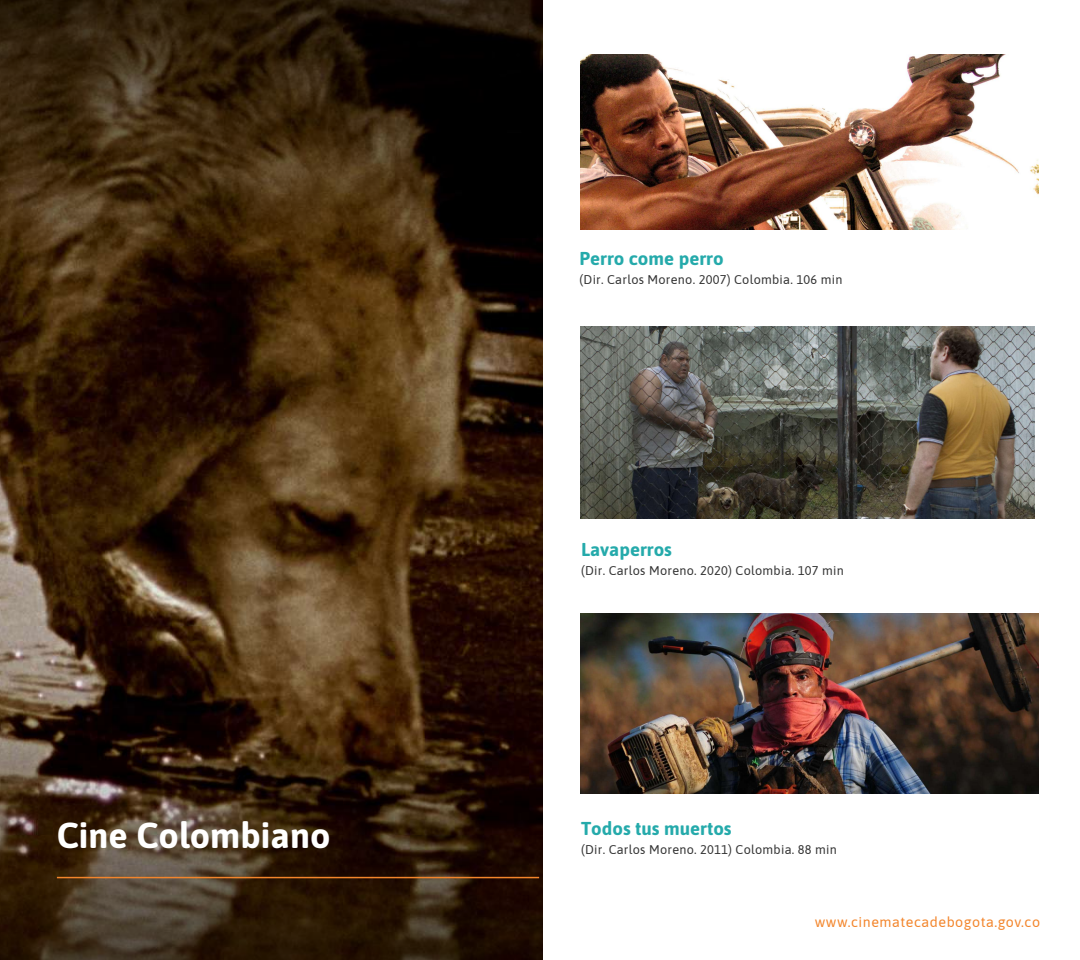
<style>
.page{position:relative;width:1080px;height:960px;background:#fff}
.page>*{position:absolute;margin:0;border:0;box-sizing:border-box;transform-origin:0 0}
.t1{font:700 35.85px "Asap";color:#fff}
.t2{font:700 18.6px "Asap";color:#25aaab}
.t3{font:14.2px "Asap";letter-spacing:.04em;color:#f3852b}
.t4{font:12.65px "Asap";letter-spacing:.02em;color:#333}
</style>
<div class="page">
<img style="left:0;top:285px;width:502px;height:438px">
<svg style="left:0;top:723px;width:502px;height:181px;background:#372414"></svg>
<svg style="left:0;top:56px;width:502px;height:229px;background:#36230c"></svg>
<hr style="left:57px;top:877px;width:482px;height:1px;background:#f3852b">
<img style="left:582px;top:326px;width:452px;height:192px">
<img style="left:582px;top:613px;width:456px;height:181px">
<img style="left:582px;top:56px;width:456px;height:173px">
<svg style="left:3px;top:56px;width:40px;height:848px;background:#533e28"></svg>
<svg style="left:502px;top:56px;width:40px;height:848px;background:#190a03"></svg>
<svg style="left:0;top:0;width:543px;height:56px;background:#231608"></svg>
<svg style="left:0;top:904px;width:543px;height:56px;background:#30200f"></svg>
<h1 class="t1" style="left:57px;top:811px;width:275px">Cine Colombiano</h1>
<h2 class="t2" style="left:579px;top:246px;width:146px">Perro come perro</h2>
<p class="t4" style="left:579px;top:271px;width:264px">(Dir. Carlos Moreno. 2007) Colombia. 106 min</p>
<h2 class="t2" style="left:581px;top:537px;width:92px">Lavaperros</h2>
<p class="t4" style="left:581px;top:562px;width:264px">(Dir. Carlos Moreno. 2020) Colombia. 107 min</p>
<h2 class="t2" style="left:581px;top:815px;width:152px">Todos tus muertos</h2>
<p class="t4" style="left:581px;top:841px;width:257px">(Dir. Carlos Moreno. 2011) Colombia. 88 min</p>
<p class="t3" style="left:814px;top:912px;width:227px">www.cinematecadebogota.gov.co</p>
</div>
